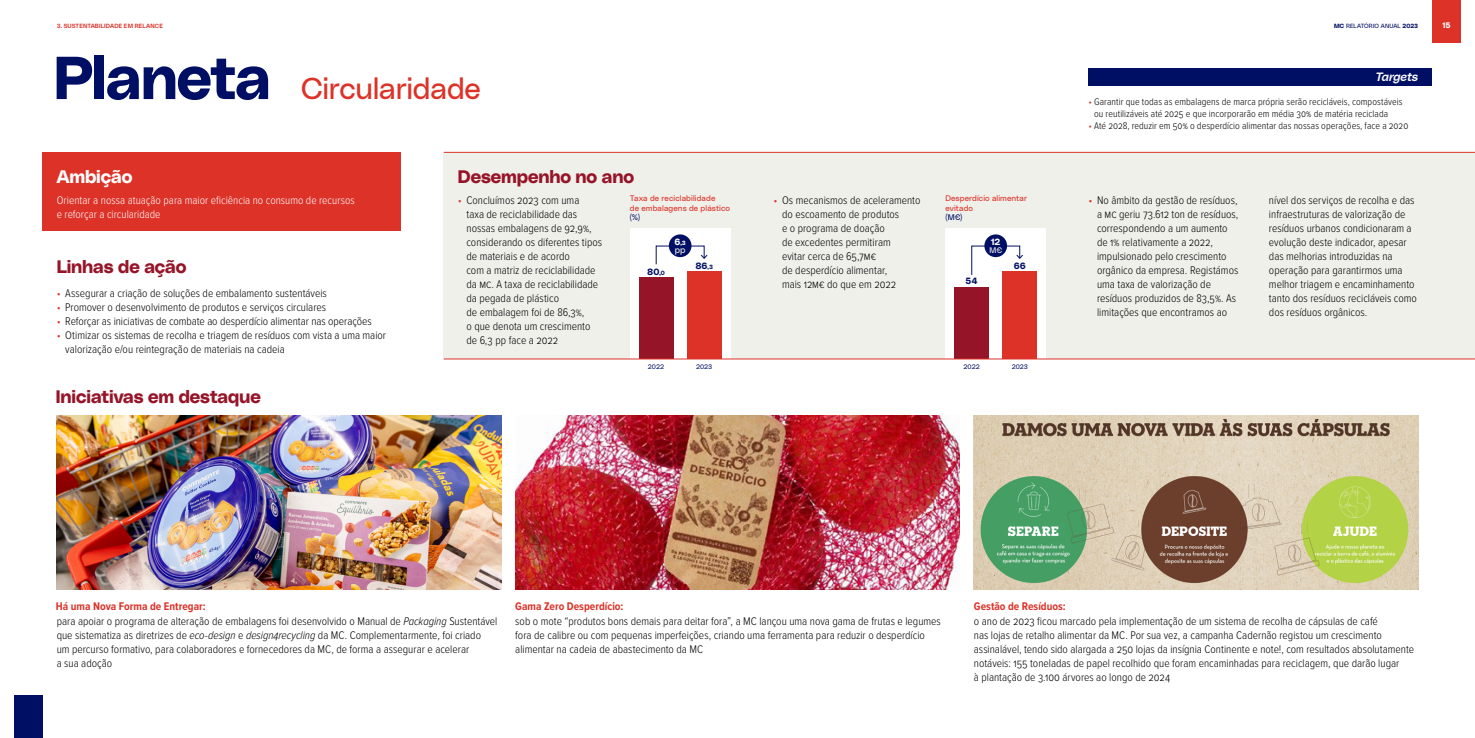
<style>
.page{position:relative;width:1475px;height:738px;background:#fff}
.page>*{position:absolute;margin:0;border:0;box-sizing:border-box;transform-origin:0 0}
.t1{font:60px "Poly Sans Bulky";letter-spacing:-.015em;color:#000f64}
.t2{font:30px "Poly Sans Neutral";letter-spacing:-.01em;color:#dc3228}
.t3{font:18px "Poly Sans Bulky";color:#961428}
.t4{font:18px "Poly Sans Bulky";color:#fff}
.t5{font:italic 12px "Poly Sans Median";letter-spacing:-.01em;color:#fff}
.t6{font:300 11.5px/14px "Proxima Nova Cond";color:#000}
.t7{font:300 11.5px/14px "Proxima Nova Cond";color:#fff}
.t8{font:700 11.5px "Proxima Nova Cond";color:#dc3228}
.t9{font:300 10px/12px "Proxima Nova Cond";letter-spacing:.005em;color:#000}
.t10{font:9px "Poly Sans Bulky";color:#000f64}
.t11{font:9px "Poly Sans Neutral";color:#f0f0eb}
.t12{font:9px "Poly Sans Bulky";color:#fff}
.t13{font:8px/9.6px "Poly Sans Neutral";letter-spacing:.01em;color:#dc3228}
.t14{font:8px "Poly Sans Neutral";color:#000f64}
.t15{font:8px "Poly Sans Neutral";color:#f0f0eb}
.t16{font:8px "Poly Sans Bulky";color:#fff}
.t17{font:6.5px "Poly Sans Neutral";color:#000f64}
.t18{font:6px "Poly Sans Median";letter-spacing:.02em;color:#dc3228}
.t19{font:6px "Poly Sans Neutral";letter-spacing:.02em;color:#000f64}
.t20{font:6px "Poly Sans Bulky";color:#fff}
.s1{font-family:"Poly Sans Bulky"}
.s2{color:#dc3228}
.s3{font-size:9px}
.s4{font-size:6px}
.s5{font-style:italic}
</style>
<div class="page">
<div style="left:43px;top:152px;width:357px;height:79px;background:#dc3228"></div>
<img style="left:57px;top:415px;width:444px;height:173px">
<img style="left:515px;top:415px;width:444px;height:173px">
<img style="left:973px;top:415px;width:444px;height:173px">
<div style="left:444px;top:152px;width:1030px;height:207px;background:#f0f0eb"></div>
<div style="left:630px;top:228px;width:100px;height:131px;background:#fff"></div>
<div style="left:945px;top:228px;width:100px;height:131px;background:#fff"></div>
<div style="left:687px;top:271px;width:34px;height:88px;background:#dc3228"></div>
<div style="left:1002px;top:271px;width:34px;height:88px;background:#dc3228"></div>
<div style="left:639px;top:278px;width:34px;height:81px;background:#961428"></div>
<div style="left:954px;top:287px;width:34px;height:72px;background:#961428"></div>
<hr style="left:444px;top:152px;width:1030px;height:1px;background:#dc3228">
<hr style="left:444px;top:358px;width:1030px;height:1px;background:#dc3228">
<svg style="left:656px;top:245px;width:51px;height:19px"></svg>
<svg style="left:971px;top:245px;width:51px;height:30px"></svg>
<div style="left:668px;top:234px;width:23px;height:23px;background:#000f64;border-radius:50%"></div>
<div style="left:984px;top:234px;width:22px;height:23px;background:#000f64;border-radius:50%"></div>
<div style="left:1088px;top:69px;width:343px;height:17px;background:#000f64"></div>
<div style="left:14px;top:694px;width:29px;height:43px;background:#000f64"></div>
<div style="left:1431px;top:0;width:29px;height:43px;background:#dc3228"></div>
<p class="t18" style="left:57px;top:22px;width:108px">3. SUSTENTABILIDADE EM RELANCE</p>
<p class="t19" style="left:1333px;top:22px;width:86px"><span class="s1">MC</span> RELATÓRIO ANUAL <span class="s1">2023</span></p>
<p class="t16" style="left:1441px;top:19px;width:10px">15</p>
<h1 class="t1" style="left:54px;top:31px;width:219px">Planeta</h1>
<h2 class="t2" style="left:301px;top:66px;width:181px">Circularidade</h2>
<p class="t5" style="left:1375px;top:67px;width:44px">Targets</p>
<p class="t9" style="left:1093px;top:95px;width:310px;text-indent:-6px"><span class="s2">•</span> Garantir que todas as embalagens de marca própria serão recicláveis, compostáveis ou reutilizáveis até 2025 e que incorporarão em média 30% de matéria reciclada</p>
<p class="t9" style="left:1088px;top:119px;width:321px"><span class="s2">•</span> Até 2028, reduzir em 50% o desperdício alimentar das nossas operações, face a 2020</p>
<h3 class="t4" style="left:57px;top:162px;width:77px">Ambição</h3>
<p class="t7" style="left:57px;top:192px;width:299px">Orientar a nossa atuação para maior eficiência no consumo de recursos e reforçar a circularidade</p>
<h3 class="t3" style="left:57px;top:253px;width:131px">Linhas de ação</h3>
<p class="t6" style="left:57px;top:285px;width:271px"><span class="s2">•</span> Assegurar a criação de soluções de embalamento sustentáveis</p>
<p class="t6" style="left:57px;top:299px;width:271px"><span class="s2">•</span> Promover o desenvolvimento de produtos e serviços circulares</p>
<p class="t6" style="left:57px;top:313px;width:316px"><span class="s2">•</span> Reforçar as iniciativas de combate ao desperdício alimentar nas operações</p>
<p class="t6" style="left:65px;top:327px;width:322px;text-indent:-8px"><span class="s2">•</span> Otimizar os sistemas de recolha e triagem de resíduos com vista a uma maior valorização e/ou reintegração de materiais na cadeia</p>
<h3 class="t3" style="left:458px;top:162px;width:178px">Desempenho no ano</h3>
<p class="t6" style="left:466px;top:192px;width:137px;text-indent:-8px"><span class="s2">•</span> Concluímos 2023 com uma<br>taxa de reciclabilidade das nossas embalagens de 92,9%, considerando os diferentes tipos de materiais e de acordo<br>com a matriz de reciclabilidade da MC. A taxa de reciclabilidade da pegada de plástico<br>de embalagem foi de 86,3%,<br>o que denota um crescimento de 6,3 pp face a 2022</p>
<p class="t13" style="left:630px;top:193px;width:102px">Taxa de reciclabilidade<br>de embalagens de plástico</p>
<p class="t14" style="left:630px;top:211px;width:12px">(%)</p>
<p class="t13" style="left:945px;top:193px;width:83px">Desperdício alimentar evitado</p>
<p class="t14" style="left:945px;top:211px;width:18px">(M€)</p>
<p class="t6" style="left:782px;top:192px;width:140px;text-indent:-8px"><span class="s2">•</span> Os mecanismos de aceleramento do escoamento de produtos<br>e o programa de doação<br>de excedentes permitiram<br>evitar cerca de 65,7M€<br>de desperdício alimentar,<br>mais 12M€ do que em 2022</p>
<p class="t6" style="left:1096px;top:192px;width:143px;text-indent:-8px"><span class="s2">•</span> No âmbito da gestão de resíduos, a MC geriu 73.612 ton de resíduos, correspondendo a um aumento de 1% relativamente a 2022, impulsionado pelo crescimento orgânico da empresa. Registámos uma taxa de valorização de resíduos produzidos de 83,5%. As limitações que encontramos ao</p>
<p class="t6" style="left:1268px;top:192px;width:149px">nível dos serviços de recolha e das infraestruturas de valorização de resíduos urbanos condicionaram a evolução deste indicador, apesar das melhorias introduzidas na operação para garantirmos uma melhor triagem e encaminhamento tanto dos resíduos recicláveis como dos resíduos orgânicos.</p>
<p class="t20" style="left:674px;top:237px;width:13px"><span class="s3">6</span>,3</p>
<p class="t11" style="left:674px;top:242px;width:12px">pp</p>
<p class="t12" style="left:990px;top:234px;width:11px">12</p>
<p class="t15" style="left:989px;top:243px;width:14px">M€</p>
<p class="t10" style="left:695px;top:258px;width:19px">86<span class="s4">,3</span></p>
<p class="t10" style="left:1013px;top:258px;width:13px">66</p>
<p class="t10" style="left:647px;top:264px;width:19px">80<span class="s4">,0</span></p>
<p class="t10" style="left:965px;top:274px;width:13px">54</p>
<p class="t17" style="left:647px;top:361px;width:18px">2022</p>
<p class="t17" style="left:696px;top:361px;width:18px">2023</p>
<p class="t17" style="left:963px;top:361px;width:18px">2022</p>
<p class="t17" style="left:1011px;top:361px;width:18px">2023</p>
<h3 class="t3" style="left:56px;top:382px;width:206px">Iniciativas em destaque</h3>
<p class="t8" style="left:56px;top:597px;width:151px">Há uma Nova Forma de Entregar:</p>
<p class="t8" style="left:515px;top:597px;width:109px">Gama Zero Desperdício:</p>
<p class="t8" style="left:973px;top:597px;width:93px">Gestão de Resíduos:</p>
<p class="t6" style="left:57px;top:613px;width:442px">para apoiar o programa de alteração de embalagens foi desenvolvido o Manual de <span class="s5">Packaging</span> Sustentável que sistematiza as diretrizes de <span class="s5">eco-design</span> e <span class="s5">design4recycling</span> da MC. Complementarmente, foi criado<br>um percurso formativo, para colaboradores e fornecedores da MC, de forma a assegurar e acelerar<br>a sua adoção</p>
<p class="t6" style="left:515px;top:613px;width:427px">sob o mote “produtos bons demais para deitar fora”, a MC lançou uma nova gama de frutas e legumes fora de calibre ou com pequenas imperfeições, criando uma ferramenta para reduzir o desperdício alimentar na cadeia de abastecimento da MC</p>
<p class="t6" style="left:973px;top:613px;width:441px">o ano de 2023 ficou marcado pela implementação de um sistema de recolha de cápsulas de café<br>nas lojas de retalho alimentar da MC. Por sua vez, a campanha Cadernão registou um crescimento assinalável, tendo sido alargada a 250 lojas da insígnia Continente e note!, com resultados absolutamente notáveis: 155 toneladas de papel recolhido que foram encaminhadas para reciclagem, que darão lugar<br>à plantação de 3.100 árvores ao longo de 2024</p>
</div>
